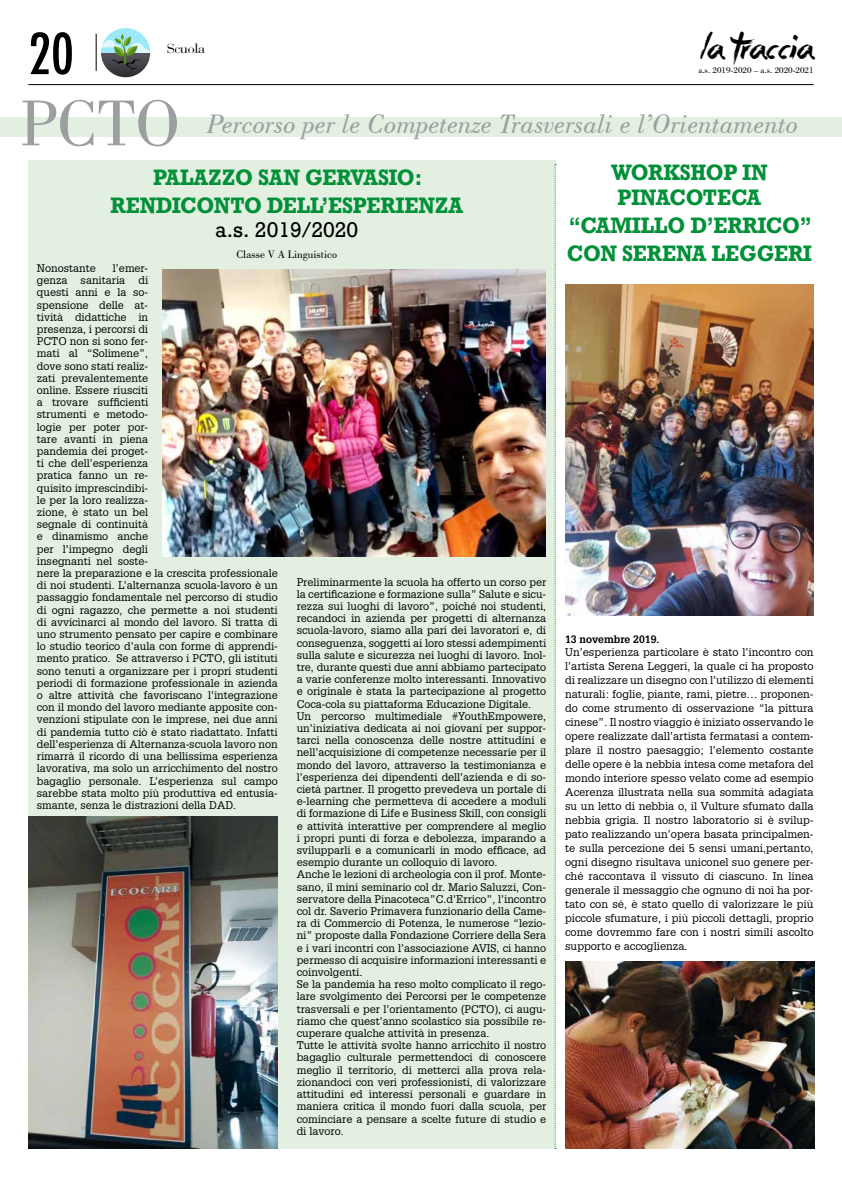
<style>
.page{position:relative;width:842px;height:1191px;background:#fff}
.page>*{position:absolute;margin:0;border:0;box-sizing:border-box;transform-origin:0 0}
.t1{font:68px "Bodoni BT";color:#9c9e9f}
.t2{font:500 condensed 55px "Futura";color:#000}
.t3{font:40px "Sticky Things";color:#000}
.t4{font:italic 28px "Bodoni BT";color:#9c9e9f}
.t5{font:700 21px/28px "Rockwell";color:#009037;scale:.92 1}
.t6{font:700 21px/25.2px "Rockwell";letter-spacing:-.02em;color:#009037;text-align:center;scale:.92 1}
.t7{font:20px "Rockwell";color:#000}
.t8{font:14px "Bodoni";color:#000}
.t9{font:11.4px "Bodoni BT";color:#000}
.t10{font:11px/14px "Glypha LT";color:#000;text-align:justify}
.t11{font:10.8px/12.2px "Glypha LT";color:#000}
.t12{font:700 10.4px "Glypha LT Pro";color:#000}
.t13{font:9px "Bodoni BT";color:#000}
</style>
<div class="page">
<hr style="left:96px;top:34px;width:1px;height:37px;background:#000">
<hr style="left:28px;top:84px;width:786px;height:1px;background:#000">
<div style="left:28px;top:160px;width:528px;height:988px;background:#e2efe1"></div>
<img style="left:565px;top:285px;width:248px;height:331px">
<img style="left:565px;top:961px;width:249px;height:187px">
<img style="left:162px;top:270px;width:383px;height:287px">
<img style="left:28px;top:816px;width:250px;height:332px">
<svg style="left:555px;top:164px;width:1px;height:985px"></svg>
<svg style="left:110px;top:28px;width:32px;height:6px"></svg>
<svg style="left:110px;top:72px;width:31px;height:5px"></svg>
<svg style="left:101px;top:34px;width:49px;height:38px"></svg>
<div style="left:0;top:117px;width:841px;height:20px;background:#e2efe1"></div>
<svg style="left:841px;top:117px;width:1px;height:20px"></svg>
<h2 class="t2" style="left:28px;top:19px;width:47px">20</h2>
<p class="t8" style="left:167px;top:41px;width:40px">Scuola</p>
<h3 class="t3" style="left:701px;top:32px;width:114px">La traccia</h3>
<p class="t13" style="left:698px;top:65px;width:117px">a.s. 2019-2020 – a.s. 2020-2021</p>
<h1 class="t1" style="left:20px;top:81px;width:162px">PCTO</h1>
<h3 class="t4" style="left:208px;top:107px;width:593px">Percorso per le Competenze Trasversali e l’Orientamento</h3>
<h3 class="t5" style="left:110px;top:163px;width:385px;text-align:center">PALAZZO SAN GERVASIO:<br>RENDICONTO DELL’ESPERIENZA</h3>
<h3 class="t7" style="left:215px;top:217px;width:145px">a.s. 2019/2020</h3>
<p class="t9" style="left:236px;top:248px;width:102px">Classe V A Linguistico</p>
<p class="t11" style="left:37px;top:262px;width:242px;text-indent:76px">l’emer-<br>genza sanitaria di<br>questi anni e la so-<br>spensione delle at-<br>tività didattiche in<br>presenza, i percorsi di<br>PCTO non si sono fer-<br>mati al “Solimene”,<br>dove sono stati realiz-<br>zati prevalentemente<br>online. Essere riusciti<br>a trovare sufficienti<br>strumenti e metodo-<br>logie per poter por-<br>tare avanti in piena<br>pandemia dei proget-<br>ti che dell’esperienza<br>pratica fanno un re-<br>quisito imprescindibi-<br>le per la loro realizza-<br>zione, è stato un bel<br>segnale di continuità<br>e dinamismo anche<br>per l’impegno degli<br>insegnanti nel soste-<br>nere la preparazione e la crescita professionale di noi studenti. L’alternanza scuola-lavoro è un passaggio fondamentale nel percorso di studio di ogni ragazzo, che permette a noi studenti di avvicinarci al mondo del lavoro. Si tratta di uno strumento pensato per capire e combinare lo studio teorico d’aula con forme di apprendi&shy;mento pratico. Se attraverso i PCTO, gli istituti sono tenuti a organizzare per i propri studenti periodi di formazione professionale in azienda o altre attività che favoriscano l’integrazione con il mondo del lavoro mediante apposite con&shy;venzioni stipulate con le imprese, nei due anni di pandemia tutto ciò è stato riadattato. Infatti dell’esperienza di Alternanza-scuola lavoro non rimarrà il ricordo di una bellissima esperienza lavorativa, ma solo un arricchimento del nostro bagaglio personale. L’esperienza sul campo sarebbe stata molto più produttiva ed entusia&shy;smante, senza le distrazioni della DAD.</p>
<p class="t11" style="left:37px;top:262px;width:61px">Nonostante</p>
<p class="t11" style="left:297px;top:575px;width:251px">Preliminarmente la scuola ha offerto un corso per la certificazione e formazione sulla” Salute e sicu&shy;rezza sui luoghi di lavoro”, poiché noi studenti, recandoci in azienda per progetti di alternanza scuola-lavoro, siamo alla pari dei lavoratori e, di conseguenza, soggetti ai loro stessi adempimenti sulla salute e sicurezza nei luoghi di lavoro. Inol&shy;tre, durante questi due anni abbiamo partecipato a varie conferenze molto interessanti. Innovativo e originale è stata la partecipazione al progetto Coca-cola su piattaforma Educazione Digitale.<br>Un percorso multimediale #YouthEmpowere, un’iniziativa dedicata ai noi giovani per suppor&shy;tarci nella conoscenza delle nostre attitudini e nell’acquisizione di competenze necessarie per il mondo del lavoro, attraverso la testimonianza e l’esperienza dei dipendenti dell’azienda e di so&shy;cietà partner. Il progetto prevedeva un portale di e-learning che permetteva di accedere a moduli di formazione di Life e Business Skill, con consigli e attività interattive per comprendere al meglio i propri punti di forza e debolezza, imparando a svilupparli e a comunicarli in modo efficace, ad esempio durante un colloquio di lavoro.<br>Anche le lezioni di archeologia con il prof. Monte&shy;sano, il mini seminario col dr. Mario Saluzzi, Con&shy;servatore della Pinacoteca”C.d’Errico”, l’incontro col dr. Saverio Primavera funzionario della Came&shy;ra di Commercio di Potenza, le numerose “lezio&shy;ni” proposte dalla Fondazione Corriere della Sera e i vari incontri con l’associazione AVIS, ci hanno permesso di acquisire informazioni interessanti e coinvolgenti.<br>Se la pandemia ha reso molto complicato il rego&shy;lare svolgimento dei Percorsi per le competenze trasversali e per l’orientamento (PCTO), ci augu&shy;riamo che quest’anno scolastico sia possibile re&shy;cuperare qualche attività in presenza.<br>Tutte le attività svolte hanno arricchito il nostro bagaglio culturale permettendoci di conoscere meglio il territorio, di metterci alla prova rela&shy;zionandoci con veri professionisti, di valorizzare attitudini ed interessi personali e guardare in maniera critica il mondo fuori dalla scuola, per cominciare a pensare a scelte future di studio e di lavoro.</p>
<h3 class="t6" style="left:611px;top:159px;width:172px">WORKSHOP IN<br>PINACOTECA</h3>
<h3 class="t5" style="left:567px;top:211px;width:268px">“CAMILLO D’ERRICO”<br>CON SERENA LEGGERI</h3>
<p class="t12" style="left:565px;top:632px;width:96px">13 novembre 2019.</p>
<p class="t10" style="left:565px;top:645px;width:250px">Un’esperienza particolare è stato l’incontro con l’artista Serena Leggeri, la quale ci ha proposto di realizzare un disegno con l’utilizzo di elementi naturali: foglie, piante, rami, pietre… proponen&shy;do come strumento di osservazione “la pittura cinese”. Il nostro viaggio è iniziato osservando le opere realizzate dall’artista fermatasi a contem&shy;plare il nostro paesaggio; l’elemento costante delle opere è la nebbia intesa come metafora del mondo interiore spesso velato come ad esempio Acerenza illustrata nella sua sommità adagiata su un letto di nebbia o, il Vulture sfumato dalla nebbia grigia. Il nostro laboratorio si è svilup&shy;pato realizzando un’opera basata principalmen&shy;te sulla percezione dei 5 sensi umani,pertanto, ogni disegno risultava uniconel suo genere per&shy;ché raccontava il vissuto di ciascuno. In linea generale il messaggio che ognuno di noi ha por&shy;tato con sé, è stato quello di valorizzare le più piccole sfumature, i più piccoli dettagli, proprio come dovremmo fare con i nostri simili ascolto supporto e accoglienza.</p>
</div>
